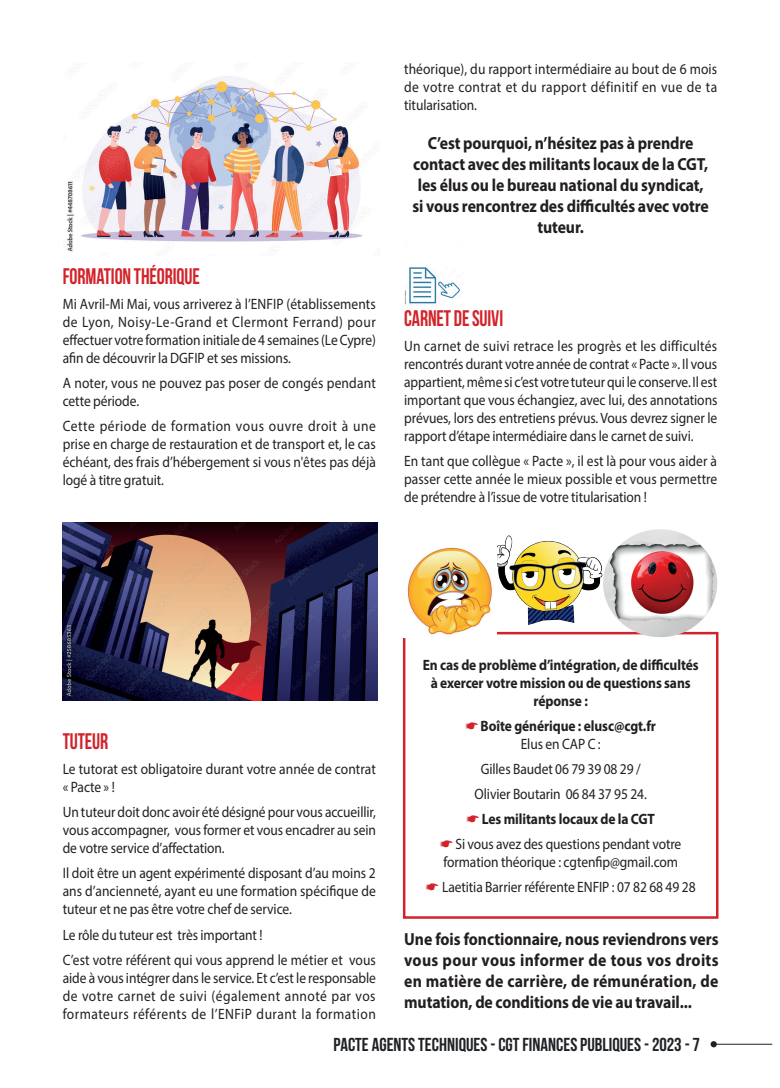
<style>
.page{position:relative;width:780px;height:1088px;background:#fff}
.page>*{position:absolute;margin:0;border:0;box-sizing:border-box;transform-origin:0 0}
.t1{font:700 22.5px "Bebas Neue";letter-spacing:-.005em;color:#d1232a;scale:.9 1}
.t2{font:700 18.75px "Bebas Neue";color:#1e2125}
.t3{font:700 17.5px/21px "Myriad Pro";letter-spacing:-.005em;color:#231f20;text-align:center;scale:.9 1}
.t4{font:15px/18px "Myriad Pro";letter-spacing:-.005em;color:#231f20;text-align:justify;scale:.9 1}
.t5{font:700 15px/18px "Myriad Pro";letter-spacing:-.005em;color:#231f20;text-align:center;scale:.9 1}
</style>
<div class="page">
<hr style="left:716px;top:1044px;width:56px;height:1px;background:#1e2125">
<svg style="left:710px;top:1041px;width:6px;height:6px"></svg>
<img style="left:67px;top:63px;width:312px;height:192px">
<img style="left:63px;top:523px;width:315px;height:177px">
<img style="left:404px;top:267px;width:56px;height:38px">
<div style="left:403px;top:632px;width:315px;height:287px;border:2px solid #d1232a"></div>
<img style="left:496px;top:535px;width:107px;height:100px">
<img style="left:603px;top:529px;width:114px;height:108px">
<img style="left:403px;top:547px;width:93px;height:90px">
<h1 class="t1" style="left:63px;top:264px;width:154px">FORMATION THÉORIQUE</h1>
<p class="t4" style="left:63px;top:295px;width:349px">Mi Avril-Mi Mai, vous arriverez à l’ENFIP (établissements de Lyon, Noisy-Le-Grand et Clermont Ferrand) pour effectuer votre formation initiale de 4 semaines (Le Cypre) afin de découvrir la DGFIP et ses missions.</p>
<p class="t4" style="left:63px;top:374px;width:349px">A noter, vous ne pouvez pas poser de congés pendant cette période.</p>
<p class="t4" style="left:63px;top:417px;width:349px">Cette période de formation vous ouvre droit à une prise en charge de restauration et de transport et, le cas échéant, des frais d’hébergement si vous n'êtes pas déjà logé à titre gratuit.</p>
<p class="t4" style="left:404px;top:60px;width:349px">théorique), du rapport intermédiaire au bout de 6 mois de votre contrat et du rapport définitif en vue de ta titularisation.</p>
<p class="t3" style="left:412px;top:132px;width:331px">C’est pourquoi, n’hésitez pas à prendre contact avec des militants locaux de la CGT, les élus ou le bureau national du syndicat, si vous rencontrez des difficultés avec votre tuteur.</p>
<h1 class="t1" style="left:404px;top:306px;width:111px">CARNET DE SUIVI</h1>
<p class="t4" style="left:404px;top:337px;width:349px">Un carnet de suivi retrace les progrès et les difficultés rencontrés durant votre année de contrat « Pacte ». Il vous appartient, même si c’est votre tuteur qui le conserve. Il est important que vous échangiez, avec lui, des annotations prévues, lors des entretiens prévus. Vous devrez signer le rapport d’étape intermédiaire dans le carnet de suivi.</p>
<p class="t4" style="left:404px;top:452px;width:349px">En tant que collègue « Pacte », il est là pour vous aider à passer cette année le mieux possible et vous permettre de prétendre à l’issue de votre titularisation !</p>
<h1 class="t1" style="left:63px;top:729px;width:52px">TUTEUR</h1>
<p class="t4" style="left:63px;top:760px;width:349px">Le tutorat est obligatoire durant votre année de contrat « Pacte » !</p>
<p class="t4" style="left:63px;top:803px;width:349px">Un tuteur doit donc avoir été désigné pour vous accueillir, vous accompagner, vous former et vous encadrer au sein de votre service d’affectation.</p>
<p class="t4" style="left:63px;top:864px;width:349px">Il doit être un agent expérimenté disposant d’au moins 2 ans d’ancienneté, ayant eu une formation spécifique de tuteur et ne pas être votre chef de service.</p>
<p class="t4" style="left:63px;top:922px;width:349px;line-height:25.1px">Le rôle du tuteur est très important !<br>C’est votre référent qui vous apprend le métier et vous</p>
<p class="t4" style="left:63px;top:968px;width:349px">aide à vous intégrer dans le service. Et c’est le responsable de votre carnet de suivi (également annoté par vos formateurs référents de l’ENFiP durant la formation</p>
<p class="t5" style="left:422px;top:655px;width:308px">En cas de problème d’intégration, de difficultés à exercer votre mission ou de questions sans réponse :</p>
<p class="t5" style="left:480px;top:716px;width:196px">Boîte générique : elusc@cgt.fr</p>
<p class="t4" style="left:474px;top:731px;width:193px;line-height:25.1px;text-align:center">Elus en CAP C :<br>Gilles Baudet 06 79 39 08 29 /<br>Olivier Boutarin 06 84 37 95 24.</p>
<p class="t5" style="left:481px;top:809px;width:194px">Les militants locaux de la CGT</p>
<p class="t4" style="left:443px;top:835px;width:266px;text-align:right">Si vous avez des questions pendant votre formation théorique : cgtenfip@gmail.com</p>
<p class="t4" style="left:442px;top:878px;width:283px">Laetitia Barrier référente ENFIP : 07 82 68 49 28</p>
<p class="t3" style="left:404px;top:927px;width:351px;text-align:justify">Une fois fonctionnaire, nous reviendrons vers vous pour vous informer de tous vos droits en matière de carrière, de rémunération, de mutation, de conditions de vie au travail...</p>
<p class="t2" style="left:333px;top:1034px;width:368px">PACTE AGENTS TECHNIQUES - CGT FINANCES PUBLIQUES - 2023 - 7</p>
</div>
